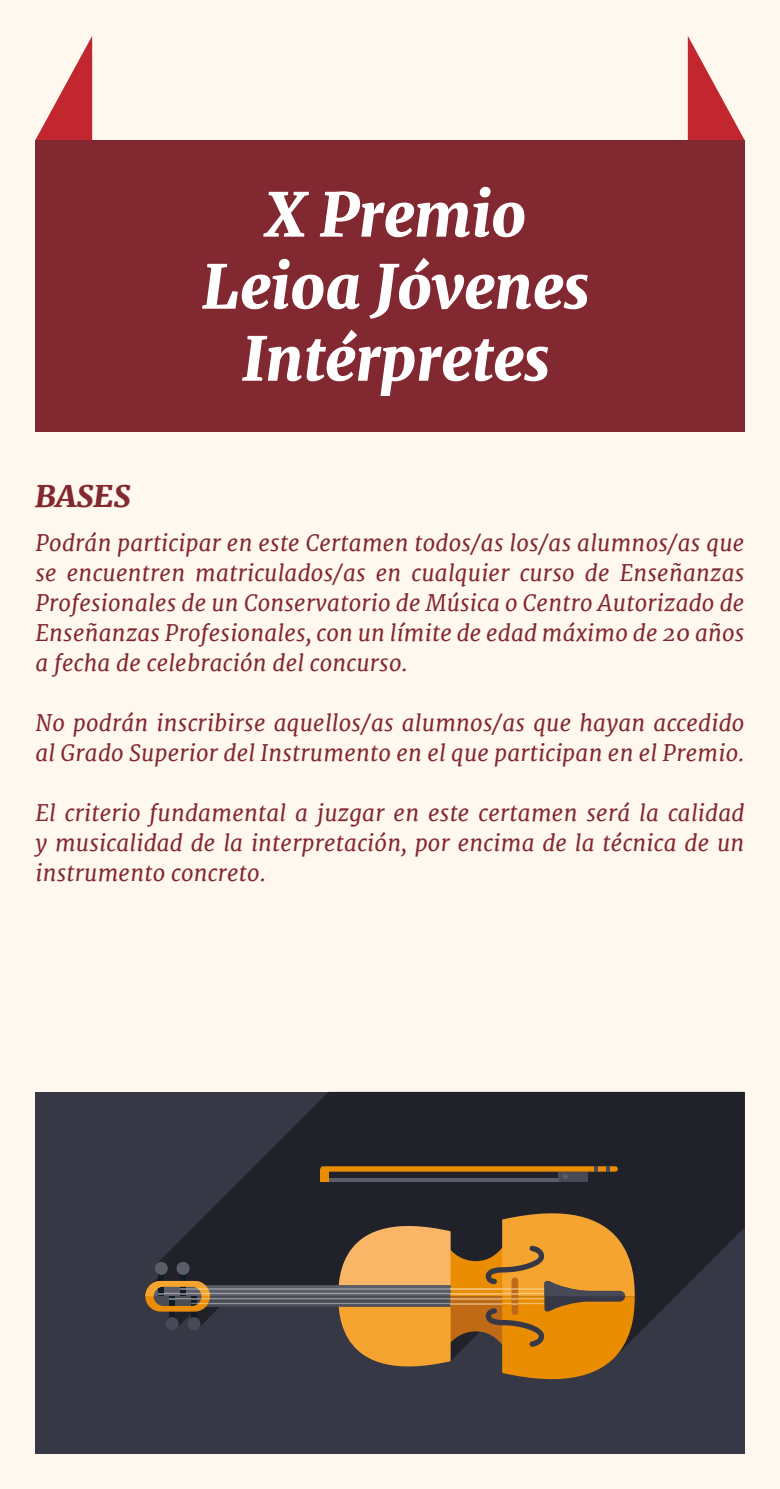
<style>
.page{position:relative;width:780px;height:1489px;background:#fff}
.page>*{position:absolute;margin:0;border:0;box-sizing:border-box;transform-origin:0 0}
.t1{font:italic 800 60px/72px "Merriweather";color:#fff;text-align:center}
.t2{font:italic 800 30px "Merriweather";letter-spacing:.01em;color:#822830}
.t3{font:italic 22.5px/30px "Merriweather";letter-spacing:.01em;color:#822830;text-align:justify}
</style>
<div class="page">
<div style="left:0;top:0;width:780px;height:1488px;background:#fff8ee"></div>
<div style="left:35px;top:1091px;width:709px;height:362px;background:#363845"></div>
<svg style="left:150px;top:1091px;width:594px;height:247px;fill:#212129"></svg>
<svg style="left:145px;top:1189px;width:489px;height:191px"></svg>
<div style="left:320px;top:1166px;width:297px;height:5px;background:#ea8d02;border-radius:3px"></div>
<div style="left:320px;top:1168px;width:9px;height:13px;background:#ea8d02"></div>
<div style="left:559px;top:1171px;width:29px;height:10px;background:#474a56"></div>
<svg style="left:563px;top:1174px;width:5px;height:5px"></svg>
<svg style="left:329px;top:1177px;width:230px;height:4px"></svg>
<svg style="left:594px;top:1166px;width:3px;height:5px"></svg>
<svg style="left:606px;top:1166px;width:4px;height:5px"></svg>
<svg style="left:687px;top:36px;width:57px;height:104px"></svg>
<svg style="left:35px;top:36px;width:57px;height:104px"></svg>
<div style="left:35px;top:140px;width:40px;height:291px;background:#822830"></div>
<div style="left:704px;top:140px;width:40px;height:291px;background:#822830"></div>
<div style="left:75px;top:140px;width:641px;height:291px;background:#822830"></div>
<h1 class="t1" style="left:203px;top:179px;width:388px">X Premio<br>Leioa Jóvenes<br>Intérpretes</h1>
<h2 class="t2" style="left:35px;top:477px;width:97px">BASES</h2>
<p class="t3" style="left:35px;top:528px;width:710px">Podrán participar en este Certamen todos/as los/as alumnos/as que se encuentren matriculados/as en cualquier curso de Enseñanzas Profesionales de un Conservatorio de Música o Centro Autorizado de Enseñanzas Profesionales, con un límite de edad máximo de 20 años a fecha de celebración del concurso.</p>
<p class="t3" style="left:35px;top:708px;width:710px">No podrán inscribirse aquellos/as alumnos/as que hayan accedido al Grado Superior del Instrumento en el que participan en el Premio.</p>
<p class="t3" style="left:35px;top:798px;width:710px">El criterio fundamental a juzgar en este certamen será la calidad y musicalidad de la interpretación, por encima de la técnica de un instrumento concreto.</p>
</div>
